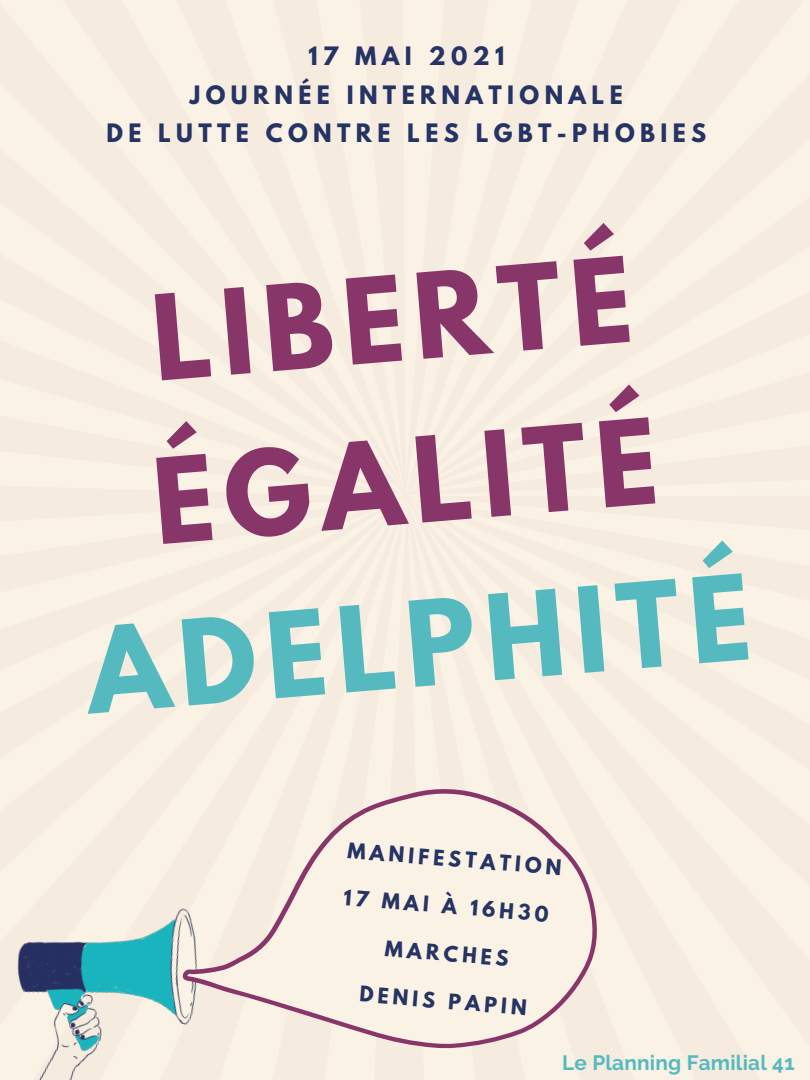
<style>
.page{position:relative;width:810px;height:1080px;background:#f7eee1}
.page>*{position:absolute;margin:0;border:0;box-sizing:border-box;transform-origin:0 0}
.t1{font:700 104.69px "League Spartan";color:#88366a}
.t2{font:700 104.69px "League Spartan";color:#55babf}
.t3{font:700 22.5px "League Spartan";letter-spacing:.24em;color:#263465}
.t4{font:700 20.75px "Raleway";letter-spacing:.01em;color:#55babf}
.t5{font:700 19.06px "League Spartan";color:#263465}
</style>
<div class="page">
<img style="left:0;top:858px;width:181px;height:222px">
<div style="left:181px;top:727px;width:450px;height:353px;background:#faf2e4"></div>
<p class="t3" style="left:308px;top:44px;width:197px">17 MAI 2021</p>
<p class="t3" style="left:190px;top:83px;width:434px">JOURNÉE INTERNATIONALE</p>
<p class="t3" style="left:106px;top:122px;width:601px">DE LUTTE CONTRE LES LGBT-PHOBIES</p>
<p class="t1" style="left:148px;top:288px;width:482px;rotate:-5deg">LIBERTÉ</p>
<p class="t1" style="left:149px;top:452px;width:506px;rotate:-5deg">ÉGALITÉ</p>
<p class="t2" style="left:83px;top:621px;width:667px;rotate:-5deg">ADELPHITÉ</p>
<p class="t5" style="left:349px;top:840px;width:216px;rotate:5deg">MANIFESTATION</p>
<p class="t5" style="left:345px;top:887px;width:207px;rotate:5deg">17 MAI À 16H30</p>
<p class="t5" style="left:386px;top:938px;width:125px;rotate:5deg">MARCHES</p>
<p class="t5" style="left:361px;top:984px;width:169px;rotate:5deg">DENIS PAPIN</p>
<p class="t4" style="left:562px;top:1051px;width:234px">Le Planning Familial 41</p>
</div>
